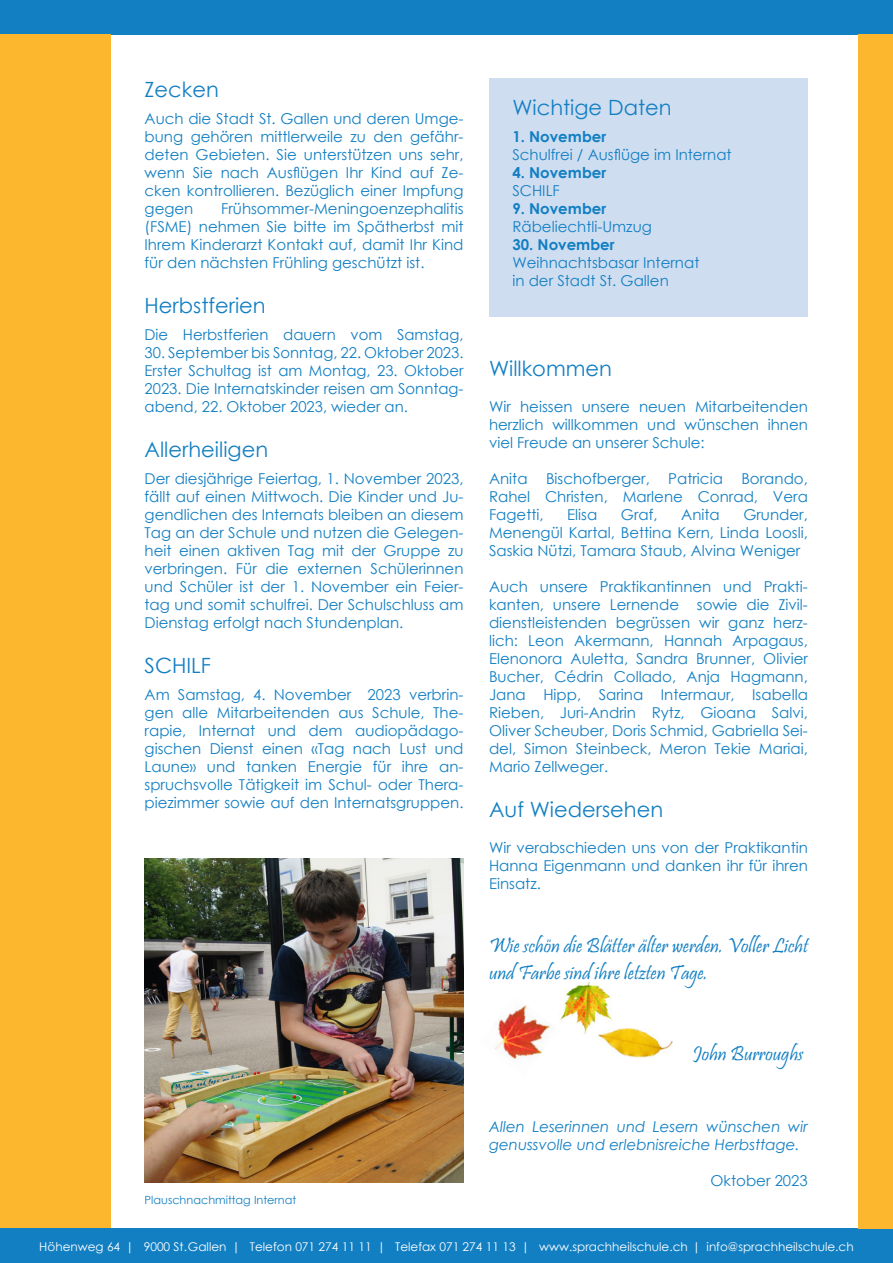
<style>
.page{position:relative;width:893px;height:1263px;background:#fff}
.page>*{position:absolute;margin:0;border:0;box-sizing:border-box;transform-origin:0 0}
.t1{font:21px/27px "Pristina";color:#127fc3}
.t2{font:21px "Century Gothic";color:#127fc3}
.t3{font:15px/18px "Century Gothic";color:#127fc3;text-align:justify}
.t4{font:italic 15px/18px "Century Gothic";color:#127fc3}
.t5{font:700 15px "Century Gothic";color:#127fc3}
.t6{font:12px "Century Gothic";color:#fff}
.t7{font:11.25px "Century Gothic";color:#127fc3}
</style>
<div class="page">
<div style="left:0;top:0;width:893px;height:34px;background:#127fc3"></div>
<div style="left:0;top:34px;width:111px;height:1229px;background:#fcb72e"></div>
<div style="left:0;top:1229px;width:893px;height:34px;background:#127fc3"></div>
<img style="left:145px;top:858px;width:318px;height:324px">
<div style="left:859px;top:34px;width:34px;height:1195px;background:#fcb72e"></div>
<div style="left:489px;top:79px;width:319px;height:238px;background:#cfddf0"></div>
<img style="left:560px;top:982px;width:52px;height:52px">
<img style="left:495px;top:1005px;width:57px;height:55px">
<img style="left:598px;top:1028px;width:74px;height:30px">
<h1 class="t2" style="left:145px;top:74px;width:76px">Zecken</h1>
<p class="t3" style="left:145px;top:109px;width:320px">Auch die Stadt St. Gallen und deren Umge&shy;bung gehören mittlerweile zu den gefähr&shy;deten Gebieten. Sie unterstützen uns sehr, wenn Sie nach Ausflügen Ihr Kind auf Ze&shy;cken kontrollieren. Bezüglich einer Impfung gegen</p>
<p class="t3" style="left:145px;top:199px;width:320px;text-indent:77px">Frühsommer-Meningoenzephalitis (FSME) nehmen Sie bitte im Spätherbst mit Ihrem Kinderarzt Kontakt auf, damit Ihr Kind für den nächsten Frühling geschützt ist.</p>
<h1 class="t2" style="left:145px;top:290px;width:123px">Herbstferien</h1>
<p class="t3" style="left:145px;top:325px;width:320px">Die Herbstferien dauern vom Samstag,</p>
<p class="t3" style="left:145px;top:343px;width:320px">30. September bis Sonntag, 22. Oktober 2023.<br>Erster Schultag ist am Montag, 23. Oktober 2023. Die Internatskinder reisen am Sonntag&shy;abend, 22. Oktober 2023, wieder an.</p>
<h1 class="t2" style="left:145px;top:434px;width:125px">Allerheiligen</h1>
<p class="t3" style="left:145px;top:469px;width:320px">Der diesjährige Feiertag, 1. November 2023, fällt auf einen Mittwoch. Die Kinder und Ju&shy;gendlichen des Internats bleiben an diesem Tag an der Schule und nutzen die Gelegen&shy;heit einen aktiven Tag mit der Gruppe zu verbringen. Für die externen Schülerinnen und Schüler ist der 1. November ein Feier&shy;tag und somit schulfrei. Der Schulschluss am Dienstag erfolgt nach Stundenplan.</p>
<h1 class="t2" style="left:145px;top:650px;width:68px">SCHILF</h1>
<p class="t3" style="left:145px;top:685px;width:320px">Am Samstag, 4. November 2023 verbrin&shy;gen alle Mitarbeitenden aus Schule, The&shy;rapie, Internat und dem audiopädago&shy;gischen Dienst einen «Tag nach Lust und Laune» und tanken Energie für ihre an&shy;spruchsvolle Tätigkeit im Schul- oder Thera&shy;piezimmer sowie auf den Internatsgruppen.</p>
<p class="t7" style="left:145px;top:1192px;width:153px">Plauschnachmittag Internat</p>
<h1 class="t2" style="left:512px;top:92px;width:161px">Wichtige Daten</h1>
<p class="t5" style="left:512px;top:125px;width:95px">1. November</p>
<p class="t3" style="left:512px;top:145px;width:221px">Schulfrei / Ausflüge im Internat</p>
<p class="t5" style="left:512px;top:161px;width:95px">4. November</p>
<p class="t3" style="left:512px;top:181px;width:49px">SCHILF</p>
<p class="t5" style="left:512px;top:197px;width:95px">9. November</p>
<p class="t3" style="left:512px;top:217px;width:141px">Räbeliechtli-Umzug</p>
<p class="t5" style="left:512px;top:233px;width:104px">30. November</p>
<p class="t3" style="left:512px;top:253px;width:189px">Weihnachtsbasar Internat in der Stadt St. Gallen</p>
<h1 class="t2" style="left:489px;top:353px;width:124px">Willkommen</h1>
<p class="t3" style="left:489px;top:397px;width:320px">Wir heissen unsere neuen Mitarbeitenden herzlich willkommen und wünschen ihnen viel Freude an unserer Schule:</p>
<p class="t3" style="left:489px;top:469px;width:320px">Anita Bischofberger, Patricia Borando, Rahel Christen, Marlene Conrad, Vera Fagetti,</p>
<p class="t3" style="left:567px;top:505px;width:32px">Elisa</p>
<p class="t3" style="left:621px;top:505px;width:38px">Graf,</p>
<p class="t3" style="left:681px;top:505px;width:40px">Anita</p>
<p class="t3" style="left:489px;top:505px;width:320px;text-indent:254px">Grunder, Menengül Kartal, Bettina Kern, Linda Loosli, Saskia Nützi, Tamara Staub, Alvina Weniger</p>
<p class="t3" style="left:489px;top:577px;width:320px">Auch unsere Praktikantinnen und Prakti&shy;kanten, unsere Lernende sowie die Zivil&shy;dienstleistenden begrüssen wir ganz herz&shy;lich: Leon Akermann, Hannah Arpagaus, Elenonora Auletta, Sandra Brunner, Olivier Bucher, Cédrin Collado, Anja Hagmann, Jana Hipp, Sarina Intermaur, Isabella Rieben, Juri-Andrin Rytz, Gioana Salvi, Oliver Scheuber, Doris Schmid, Gabriella Sei&shy;del, Simon Steinbeck, Meron Tekie Mariai, Mario Zellweger.</p>
<h1 class="t2" style="left:489px;top:794px;width:176px">Auf Wiedersehen</h1>
<p class="t3" style="left:489px;top:838px;width:320px">Wir verabschieden uns von der Praktikantin Hanna Eigenmann und danken ihr für ihren Einsatz.</p>
<h1 class="t1" style="left:489px;top:934px;width:320px">Wie schön die Blätter älter werden. Voller Licht und Farbe sind ihre letzten Tage.</h1>
<h1 class="t1" style="left:693px;top:1042px;width:112px">John Burroughs</h1>
<p class="t4" style="left:489px;top:1117px;width:320px">Allen Leserinnen und Lesern wünschen wir genussvolle und erlebnisreiche Herbsttage.</p>
<p class="t3" style="left:710px;top:1171px;width:99px">Oktober 2023</p>
<p class="t6" style="left:39px;top:1238px;width:816px">Höhenweg 64 | 9000 St.Gallen | Telefon 071 274 11 11 | Telefax 071 274 11 13 | www.sprachheilschule.ch | info@sprachheilschule.ch</p>
</div>
